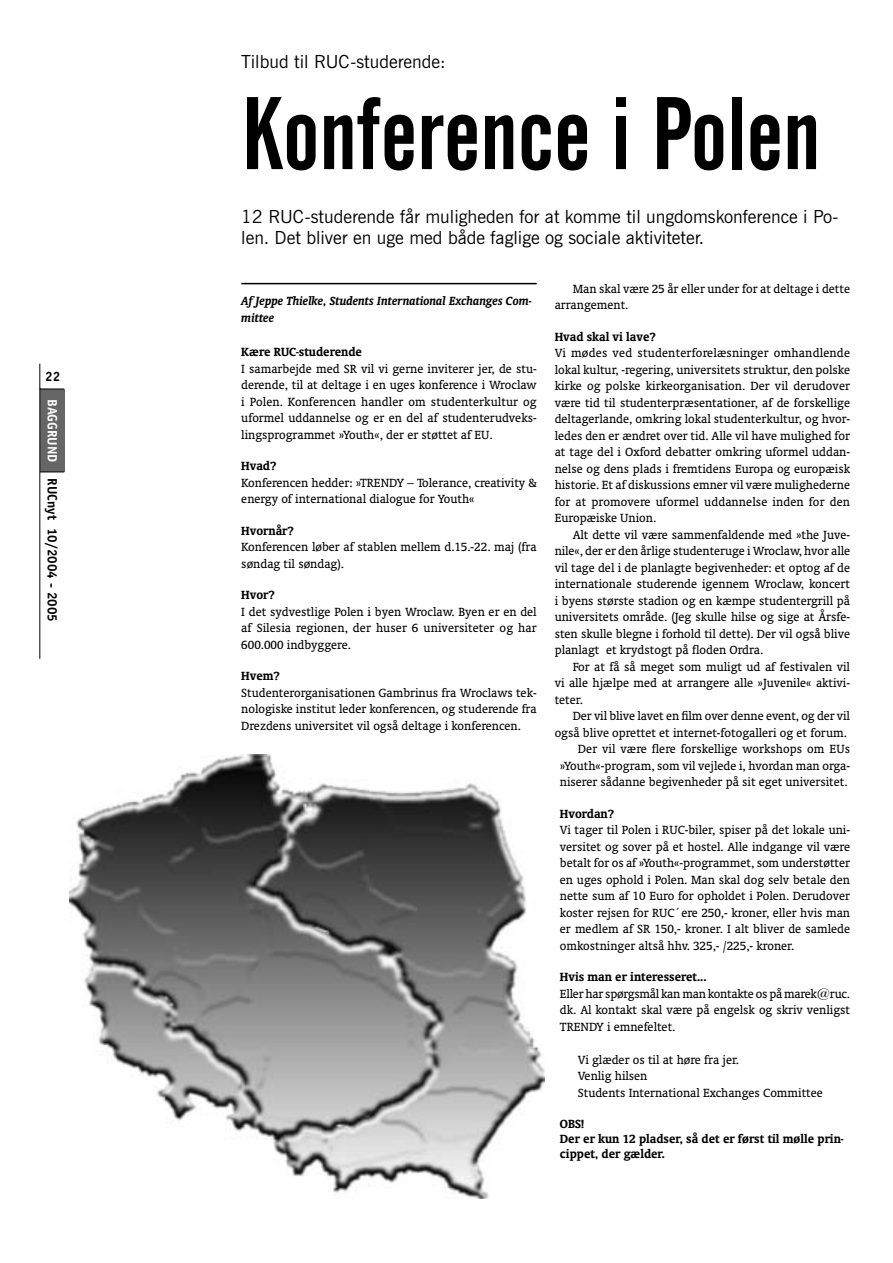
<style>
.page{position:relative;width:893px;height:1263px;background:#fff}
.page>*{position:absolute;margin:0;border:0;box-sizing:border-box;transform-origin:0 0}
.t1{font:102px "Alternate Gothic No 2 BT";color:#000}
.t2{font:18px/21px "News Gothic BT";color:#000}
.t3{font:13.5px/16.5px "Oranda BT";color:#000;text-align:justify}
.t4{font:700 13.5px/15px "Oranda BT";color:#000}
.t5{font:italic 700 13.5px/16.5px "Oranda BT";color:#000}
.t6{font:700 13.5px "Officina Sans";color:#000}
.s1{color:#fff}
</style>
<div class="page">
<div style="left:40px;top:389px;width:24px;height:83px;background:#666"></div>
<hr style="left:39px;top:364px;width:1px;height:295px;background:#000">
<svg style="left:40px;top:389px;width:24px;height:1px"></svg>
<svg style="left:40px;top:472px;width:24px;height:1px"></svg>
<hr style="left:241px;top:283px;width:296px;height:1px;background:#000">
<img style="left:69px;top:755px;width:476px;height:444px">
<p class="t6" style="left:45px;top:371px;width:17px">22</p>
<p class="t6" style="left:58px;top:399px;width:224px;rotate:90deg"><span class="s1">BAGGRUND</span> RUCnyt 10/2004 - 2005</p>
<h2 class="t2" style="left:241px;top:53px;width:206px">Tilbud til RUC-studerende:</h2>
<h1 class="t1" style="left:241px;top:96px;width:581px">Konference i Polen</h1>
<h2 class="t2" style="left:241px;top:208px;width:599px">12 RUC-studerende får muligheden for at komme til ungdomskonference i Po&shy;len. Det bliver en uge med både faglige og sociale aktiviteter.</h2>
<p class="t5" style="left:241px;top:294px;width:292px">Af Jeppe Thielke, Students International Exchanges Com&shy;mittee</p>
<p class="t4" style="left:241px;top:346px;width:122px">Kære RUC-studerende</p>
<p class="t3" style="left:241px;top:361px;width:297px">I samarbejde med SR vil vi gerne inviterer jer, de stu&shy;derende, til at deltage i en uges konference i Wroclaw i Polen. Konferencen handler om studenterkultur og uformel uddannelse og er en del af studenterudveks&shy;lingsprogrammet »Youth«, der er støttet af EU.</p>
<p class="t4" style="left:241px;top:460px;width:37px">Hvad?</p>
<p class="t3" style="left:241px;top:475px;width:297px">Konferencen hedder: »TRENDY – Tolerance, creativity &amp; energy of international dialogue for Youth«</p>
<p class="t4" style="left:241px;top:524px;width:54px">Hvornår?</p>
<p class="t3" style="left:241px;top:540px;width:297px">Konferencen løber af stablen mellem d.15.-22. maj (fra søndag til søndag).</p>
<p class="t4" style="left:241px;top:589px;width:35px">Hvor?</p>
<p class="t3" style="left:241px;top:604px;width:297px">I det sydvestlige Polen i byen Wroclaw. Byen er en del af Silesia regionen, der huser 6 universiteter og har 600.000 indbyggere.</p>
<p class="t4" style="left:241px;top:670px;width:40px">Hvem?</p>
<p class="t3" style="left:241px;top:685px;width:297px">Studenterorganisationen Gambrinus fra Wroclaws tek&shy;nologiske institut leder konferencen, og studerende fra Drezdens universitet vil også deltage i konferencen.</p>
<p class="t3" style="left:555px;top:281px;width:297px;text-indent:18px">Man skal være 25 år eller under for at deltage i dette arrangement.</p>
<p class="t4" style="left:555px;top:330px;width:103px">Hvad skal vi lave?</p>
<p class="t3" style="left:555px;top:346px;width:297px">Vi mødes ved studenterforelæsninger omhandlende lokal kultur, -regering, universitets struktur, den polske kirke og polske kirkeorganisation. Der vil derudover være tid til studenterpræsentationer, af de forskellige deltagerlande, omkring lokal studenterkultur, og hvor&shy;ledes den er ændret over tid. Alle vil have mulighed for at tage del i Oxford debatter omkring uformel uddan&shy;nelse og dens plads i fremtidens Europa og europæisk historie. Et af diskussions emner vil være mulighederne for at promovere uformel uddannelse inden for den Europæiske Union.</p>
<p class="t3" style="left:555px;top:527px;width:297px;text-indent:18px">Alt dette vil være sammenfaldende med »the Juve&shy;nile«, der er den årlige studenteruge i Wroclaw, hvor alle vil tage del i de planlagte begivenheder: et optog af de internationale studerende igennem Wroclaw, koncert i byens største stadion og en kæmpe studentergrill på universitets område. (Jeg skulle hilse og sige at Årsfe&shy;sten skulle blegne i forhold til dette). Der vil også blive planlagt et krydstogt på floden Ordra.</p>
<p class="t3" style="left:555px;top:659px;width:297px;text-indent:18px">For at få så meget som muligt ud af festivalen vil vi alle hjælpe med at arrangere alle »Juvenile« aktivi&shy;teter.</p>
<p class="t3" style="left:555px;top:709px;width:297px;text-align:right">Der vil blive lavet en film over denne event, og der vil også blive oprettet et internet-fotogalleri og et forum.<br>Der vil være flere forskellige workshops om EUs »Youth«-program, som vil vejlede i, hvordan man orga&shy;niserer sådanne begivenheder på sit eget universitet.</p>
<p class="t4" style="left:560px;top:807px;width:56px">Hvordan?</p>
<p class="t3" style="left:560px;top:823px;width:292px">Vi tager til Polen i RUC-biler, spiser på det lokale uni&shy;versitet og sover på et hostel. Alle indgange vil være betalt for os af »Youth«-programmet, som understøtter en uges ophold i Polen. Man skal dog selv betale den nette sum af 10 Euro for opholdet i Polen. Derudover koster rejsen for RUC´ere 250,- kroner, eller hvis man er medlem af SR 150,- kroner. I alt bliver de samlede omkostninger altså hhv. 325,- /225,- kroner.</p>
<p class="t4" style="left:560px;top:971px;width:148px">Hvis man er interesseret...</p>
<p class="t3" style="left:560px;top:986px;width:292px">Eller har spørgsmål kan man kontakte os på marek@ruc. dk. Al kontakt skal være på engelsk og skriv venligst TRENDY i emnefeltet.</p>
<p class="t3" style="left:578px;top:1052px;width:246px;text-align:left">Vi glæder os til at høre fra jer.<br>Venlig hilsen<br>Students International Exchanges Committee</p>
<p class="t4" style="left:560px;top:1118px;width:285px">OBS!<br>Der er kun 12 pladser, så det er først til mølle prin&shy;cippet, der gælder.</p>
</div>
